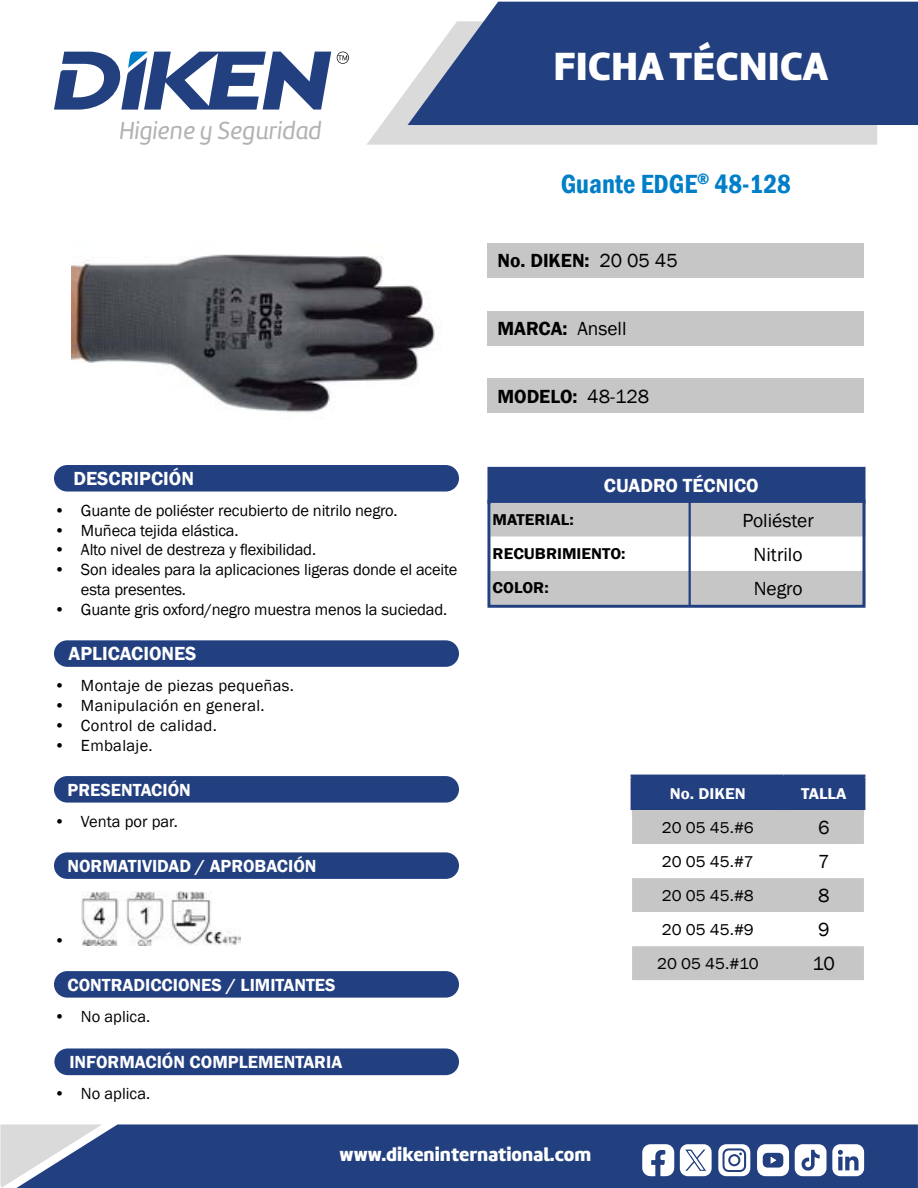
<style>
.page{position:relative;width:918px;height:1188px;background:#fff}
.page>*{position:absolute;margin:0;border:0;box-sizing:border-box;transform-origin:0 0}
.t1{font:40.8px "Amelia Basic Black";color:#fff}
.t2{font:600 condensed 27px "Franklin Gothic";color:#007fc8}
.t3{font:25.5px "Amelia Basic Italic";color:#b3b2b2}
.t4{font:600 19.5px "Franklin Gothic";color:#000}
.t5{font:600 19.5px "Franklin Gothic";color:#fff}
.t6{font:19.5px "Franklin Gothic";color:#000}
.t7{font:19.5px "Amelia Basic Black";color:#fff}
.t8{font:600 18px "Franklin Gothic";color:#fff}
.t9{font:16.5px/19.8px "Franklin Gothic";letter-spacing:-.01em;color:#000}
.t10{font:16.5px "Franklin Gothic";letter-spacing:.02em;color:#000}
.t11{font:16.05px "Franklin Gothic";color:#000;scale:1.05 1}
.t12{font:600 16.05px "Franklin Gothic";color:#000;scale:1.05 1}
.t13{font:600 16.05px "Franklin Gothic";color:#fff;scale:1.05 1}
.s1{font-weight:400}
</style>
<div class="page">
<div style="left:102px;top:1124px;width:816px;height:64px;background:#223f80"></div>
<svg style="left:0;top:1124px;width:102px;height:64px;background:#9ea8bf"></svg>
<svg style="left:367px;top:88px;width:510px;height:57px;background:#ddddde"></svg>
<svg style="left:408px;top:2px;width:510px;height:123px;background:#36508b"></svg>
<svg style="left:54px;top:51px;width:277px;height:59px"></svg>
<svg style="left:337px;top:52px;width:12px;height:12px"></svg>
<svg style="left:680px;top:1144px;width:32px;height:32px"></svg>
<svg style="left:642px;top:1144px;width:32px;height:32px"></svg>
<svg style="left:718px;top:1144px;width:32px;height:32px"></svg>
<div style="left:730px;top:1156px;width:8px;height:8px;background:#fff;border-radius:50%"></div>
<svg style="left:757px;top:1144px;width:32px;height:32px"></svg>
<svg style="left:795px;top:1144px;width:69px;height:32px"></svg>
<div style="left:489px;top:468px;width:375px;height:34px;background:#223f80"></div>
<div style="left:487px;top:467px;width:379px;height:37px;border:3px solid #223f80"></div>
<div style="left:488px;top:243px;width:376px;height:34px;background:#c6c6c6"></div>
<div style="left:488px;top:311px;width:376px;height:34px;background:#c6c6c6"></div>
<div style="left:488px;top:379px;width:376px;height:34px;background:#c6c6c6"></div>
<svg style="left:491px;top:504px;width:371px;height:100px"></svg>
<div style="left:487px;top:500px;width:379px;height:108px;border:3px solid #223f80"></div>
<hr style="left:689px;top:501px;width:2px;height:105px;background:#223f80">
<div style="left:54px;top:465px;width:405px;height:27px;background:#223f80;border-radius:13px"></div>
<div style="left:54px;top:640px;width:405px;height:27px;background:#223f80;border-radius:13px"></div>
<div style="left:54px;top:776px;width:405px;height:27px;background:#223f80;border-radius:13px"></div>
<img style="left:81px;top:892px;width:160px;height:54px">
<div style="left:54px;top:852px;width:405px;height:27px;background:#223f80;border-radius:13px"></div>
<div style="left:54px;top:971px;width:405px;height:27px;background:#223f80;border-radius:13px"></div>
<div style="left:54px;top:1048px;width:405px;height:27px;background:#223f80;border-radius:13px"></div>
<svg style="left:632px;top:778px;width:232px;height:202px"></svg>
<hr style="left:631px;top:775px;width:153px;height:3px;background:#223f80">
<hr style="left:631px;top:778px;width:3px;height:32px;background:#223f80">
<hr style="left:784px;top:775px;width:81px;height:3px;background:#223f80">
<hr style="left:782px;top:778px;width:3px;height:32px;background:#223f80">
<hr style="left:862px;top:778px;width:3px;height:32px;background:#223f80">
<img style="left:72px;top:254px;width:363px;height:159px">
<h3 class="t3" style="left:119px;top:116px;width:204px">Higiene y Seguridad</h3>
<p class="t5" style="left:74px;top:467px;width:122px">DESCRIPCIÓN</p>
<p class="t9" style="left:54px;top:501px;width:345px">• Guante de poliéster recubierto de nitrilo negro.</p>
<p class="t9" style="left:54px;top:521px;width:186px">• Muñeca tejida elástica.</p>
<p class="t9" style="left:54px;top:540px;width:264px">• Alto nivel de destreza y flexibilidad.</p>
<p class="t9" style="left:81px;top:560px;width:378px;text-indent:-27px">• Son ideales para la aplicaciones ligeras donde el aceite esta presentes.</p>
<p class="t9" style="left:54px;top:600px;width:395px">• Guante gris oxford/negro muestra menos la suciedad.</p>
<p class="t5" style="left:69px;top:642px;width:129px">APLICACIONES</p>
<p class="t10" style="left:54px;top:675px;width:242px">• Montaje de piezas pequeñas.</p>
<p class="t10" style="left:54px;top:695px;width:212px">• Manipulación en general.</p>
<p class="t10" style="left:54px;top:715px;width:164px">• Control de calidad.</p>
<p class="t10" style="left:54px;top:735px;width:100px">• Embalaje.</p>
<p class="t8" style="left:68px;top:779px;width:125px">PRESENTACIÓN</p>
<p class="t9" style="left:54px;top:812px;width:125px">• Venta por par.</p>
<p class="t8" style="left:68px;top:855px;width:251px">NORMATIVIDAD / APROBACIÓN</p>
<p class="t9" style="left:54px;top:931px;width:13px">•</p>
<p class="t8" style="left:68px;top:974px;width:270px">CONTRADICCIONES / LIMITANTES</p>
<p class="t9" style="left:54px;top:1007px;width:98px">• No aplica.</p>
<p class="t8" style="left:69px;top:1051px;width:274px">INFORMACIÓN COMPLEMENTARIA</p>
<p class="t9" style="left:54px;top:1084px;width:98px">• No aplica.</p>
<h1 class="t1" style="left:553px;top:41px;width:276px">FICHA TÉCNICA</h1>
<h2 class="t2" style="left:561px;top:166px;width:232px">Guante EDGE<sup>®</sup> 48-128</h2>
<p class="t4" style="left:497px;top:248px;width:182px">No. DIKEN: <span class="s1">20 05 45</span></p>
<p class="t4" style="left:497px;top:317px;width:131px">MARCA: <span class="s1">Ansell</span></p>
<p class="t4" style="left:497px;top:384px;width:153px">MODELO: <span class="s1">48-128</span></p>
<p class="t5" style="left:604px;top:474px;width:156px">CUADRO TÉCNICO</p>
<p class="t12" style="left:493px;top:510px;width:79px">MATERIAL:</p>
<p class="t6" style="left:742px;top:508px;width:73px">Poliéster</p>
<p class="t12" style="left:493px;top:544px;width:128px">RECUBRIMIENTO:</p>
<p class="t6" style="left:754px;top:542px;width:50px">Nitrilo</p>
<p class="t12" style="left:493px;top:578px;width:55px">COLOR:</p>
<p class="t6" style="left:754px;top:576px;width:50px">Negro</p>
<p class="t13" style="left:670px;top:783px;width:74px">No. DIKEN</p>
<p class="t13" style="left:801px;top:783px;width:44px">TALLA</p>
<p class="t11" style="left:662px;top:817px;width:89px">20 05 45.#6</p>
<p class="t6" style="left:818px;top:815px;width:13px">6</p>
<p class="t11" style="left:662px;top:851px;width:89px">20 05 45.#7</p>
<p class="t6" style="left:818px;top:849px;width:13px">7</p>
<p class="t11" style="left:662px;top:885px;width:89px">20 05 45.#8</p>
<p class="t6" style="left:818px;top:883px;width:13px">8</p>
<p class="t11" style="left:662px;top:919px;width:89px">20 05 45.#9</p>
<p class="t6" style="left:818px;top:917px;width:13px">9</p>
<p class="t11" style="left:657px;top:953px;width:98px">20 05 45.#10</p>
<p class="t6" style="left:813px;top:951px;width:24px">10</p>
<p class="t7" style="left:340px;top:1143px;width:253px">www.dikeninternational.com</p>
</div>
